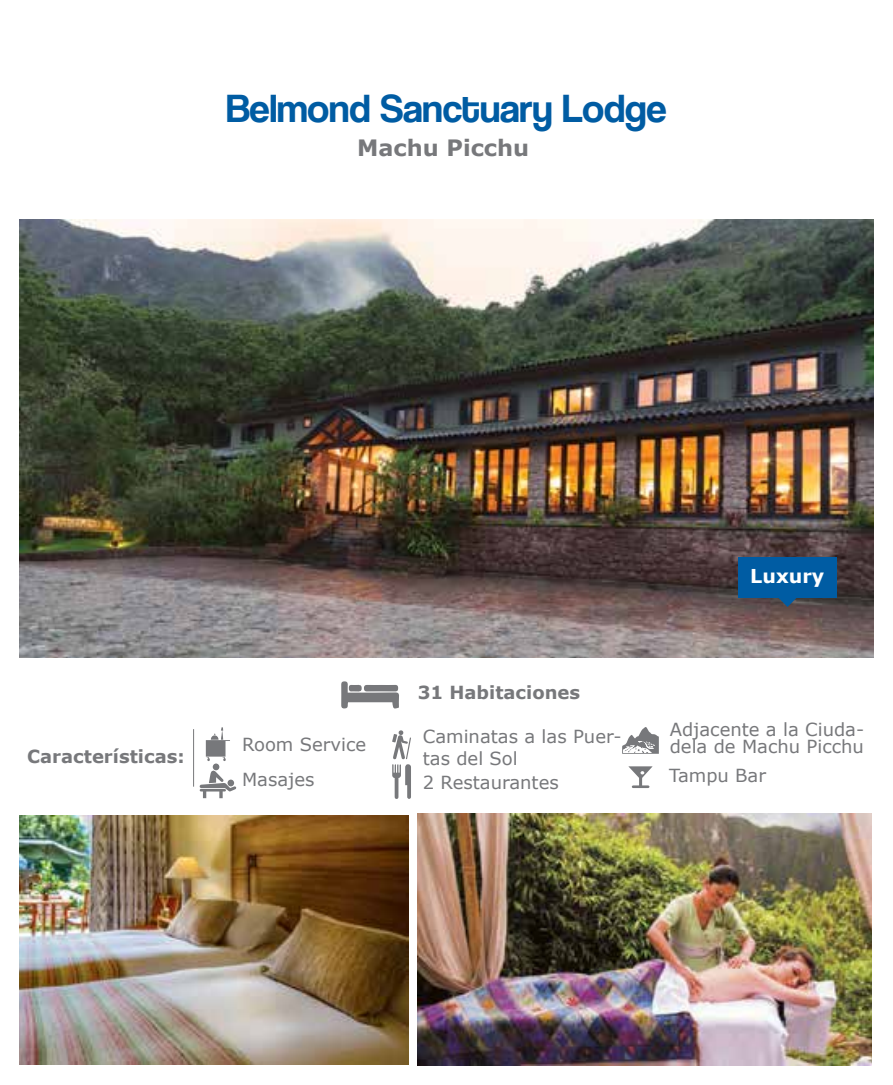
<style>
.page{position:relative;width:893px;height:1085px;background:#fff}
.page>*{position:absolute;margin:0;border:0;box-sizing:border-box;transform-origin:0 0}
.t1{font:40.5px "Coolvetica Rg";color:#005ca3}
.t2{font:700 22.5px "Verdana";color:#77787b}
.t3{font:700 19.12px "Verdana";color:#fff}
.t4{font:18px/21.6px "Verdana";color:#77787b}
.t5{font:700 18px "Verdana";color:#77787b}
</style>
<div class="page">
<img style="left:19px;top:815px;width:389px;height:249px">
<img style="left:417px;top:813px;width:455px;height:252px">
<img style="left:19px;top:219px;width:855px;height:438px">
<svg style="left:341px;top:681px;width:58px;height:28px"></svg>
<hr style="left:193px;top:729px;width:1px;height:57px;background:#77787b">
<svg style="left:628px;top:766px;width:25px;height:22px"></svg>
<svg style="left:206px;top:727px;width:24px;height:34px"></svg>
<svg style="left:392px;top:730px;width:19px;height:68px"></svg>
<svg style="left:622px;top:727px;width:37px;height:26px"></svg>
<svg style="left:200px;top:770px;width:36px;height:28px"></svg>
<div style="left:227px;top:779px;width:7px;height:7px;background:#77787b;border-radius:50%"></div>
<div style="left:213px;top:763px;width:6px;height:7px;background:#77787b;border-radius:50%"></div>
<div style="left:738px;top:557px;width:99px;height:40px;background:#005ca3"></div>
<svg style="left:776px;top:597px;width:23px;height:10px"></svg>
<h1 class="t1" style="left:226px;top:85px;width:442px">Belmond Sanctuary Lodge</h1>
<p class="t2" style="left:357px;top:131px;width:174px">Machu Picchu</p>
<p class="t5" style="left:27px;top:743px;width:159px">Características:</p>
<p class="t5" style="left:418px;top:679px;width:164px">31 Habitaciones</p>
<p class="t3" style="left:750px;top:563px;width:76px">Luxury</p>
<p class="t4" style="left:242px;top:733px;width:126px">Room Service</p>
<p class="t4" style="left:423px;top:725px;width:200px">Caminatas a las Puer&shy;tas del Sol</p>
<p class="t4" style="left:670px;top:721px;width:196px;line-height:17.1px">Adjacente a la Ciuda&shy;dela de Machu Picchu</p>
<p class="t4" style="left:242px;top:768px;width:74px">Masajes</p>
<p class="t4" style="left:423px;top:771px;width:138px">2 Restaurantes</p>
<p class="t4" style="left:669px;top:763px;width:99px">Tampu Bar</p>
</div>
